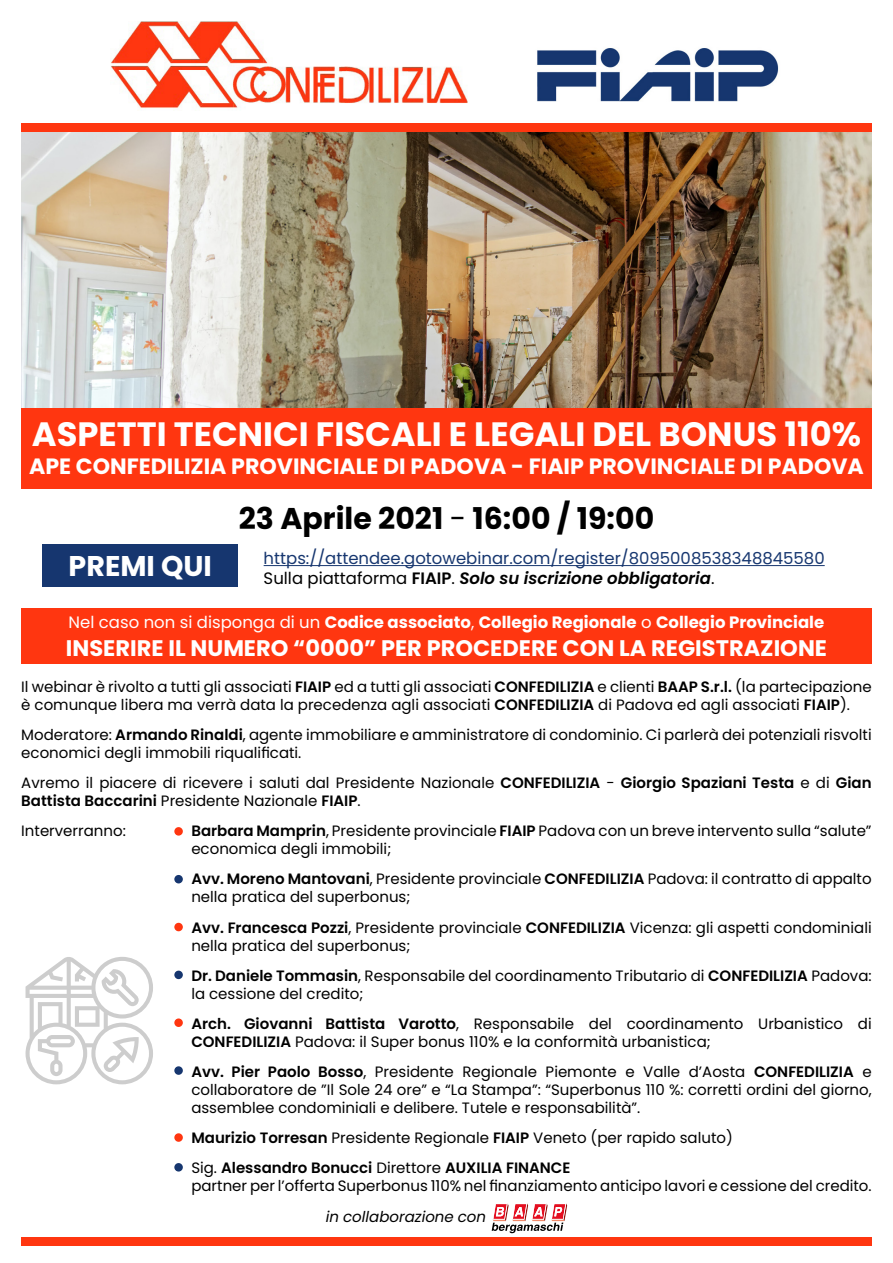
<style>
.page{position:relative;width:893px;height:1263px;background:#fff}
.page>*{position:absolute;margin:0;border:0;box-sizing:border-box;transform-origin:0 0}
.t1{font:700 33.75px "Poppins";color:#fff}
.t2{font:700 30px "Poppins";color:#000}
.t3{font:700 28.5px "Poppins";color:#fff}
.t4{font:700 22.5px "Poppins";color:#fff}
.t5{font:700 22.2px "Poppins";color:#fff}
.t6{font:700 16.5px "Poppins";color:#fff}
.t7{font:16.5px "Poppins";color:#16366f}
.t8{font:italic 600 16.5px "Poppins";color:#000}
.t9{font:15px/18px "Poppins";color:#000}
.t10{font:600 15px "Poppins";color:#000}
.t11{font:italic 15px "Poppins";color:#000}
.s1{font-weight:400}
.s2{font-weight:400;font-style:normal}
.s3{font-style:normal}
.s4{font-weight:600}
</style>
<div class="page">
<img style="left:21px;top:132px;width:851px;height:276px">
<div style="left:21px;top:408px;width:851px;height:81px;background:#ff3610"></div>
<div style="left:21px;top:608px;width:851px;height:55px;background:#ff3610"></div>
<div style="left:21px;top:123px;width:851px;height:9px;background:#ff3610"></div>
<div style="left:21px;top:1237px;width:851px;height:9px;background:#ff3610"></div>
<hr style="left:264px;top:565px;width:561px;height:1px;background:#16366f">
<div style="left:43px;top:544px;width:195px;height:43px;background:#16366f"></div>
<svg style="left:26px;top:957px;width:127px;height:127px"></svg>
<div style="left:174px;top:827px;width:9px;height:9px;background:#ff3610;border-radius:50%"></div>
<div style="left:174px;top:875px;width:9px;height:8px;background:#16366f;border-radius:50%"></div>
<div style="left:174px;top:923px;width:9px;height:8px;background:#ff3610;border-radius:50%"></div>
<div style="left:174px;top:971px;width:9px;height:8px;background:#16366f;border-radius:50%"></div>
<div style="left:174px;top:1018px;width:9px;height:9px;background:#ff3610;border-radius:50%"></div>
<div style="left:174px;top:1066px;width:9px;height:9px;background:#16366f;border-radius:50%"></div>
<div style="left:174px;top:1133px;width:9px;height:9px;background:#ff3610;border-radius:50%"></div>
<div style="left:174px;top:1163px;width:9px;height:8px;background:#16366f;border-radius:50%"></div>
<svg style="left:492px;top:1203px;width:75px;height:30px"></svg>
<img style="left:111px;top:21px;width:356px;height:87px">
<img style="left:537px;top:48px;width:242px;height:54px">
<p class="t1" style="left:32px;top:414px;width:831px">ASPETTI TECNICI FISCALI E LEGALI DEL BONUS 110%</p>
<p class="t5" style="left:29px;top:454px;width:836px">APE CONFEDILIZIA PROVINCIALE DI PADOVA - FIAIP PROVINCIALE DI PADOVA</p>
<p class="t3" style="left:69px;top:550px;width:145px">PREMI QUI</p>
<p class="t2" style="left:239px;top:501px;width:417px">23 Aprile 2021 <span class="s1">-</span> 16:00 / 19:00</p>
<p class="t7" style="left:264px;top:549px;width:563px">https://attendee.gotowebinar.com/register/8095008538348845580</p>
<p class="t8" style="left:264px;top:569px;width:452px"><span class="s2">Sulla piattaforma</span> <span class="s3">FIAIP</span><span class="s2">.</span> Solo su iscrizione obbligatoria<span class="s2">.</span></p>
<p class="t6" style="left:69px;top:612px;width:757px"><span class="s1">Nel caso non si disponga di un</span> Codice associato<span class="s1">,</span> Collegio Regionale <span class="s1">o</span> Collegio Provinciale</p>
<p class="t4" style="left:66px;top:635px;width:763px">INSERIRE IL NUMERO “0000” PER PROCEDERE CON LA REGISTRAZIONE</p>
<p class="t9" style="left:21px;top:678px;width:852px">Il webinar è rivolto a tutti gli associati <span class="s4">FIAIP</span> ed a tutti gli associati <span class="s4">CONFEDILIZIA</span> e clienti <span class="s4">BAAP S.r.l.</span> (la partecipazione è comunque libera ma verrà data la precedenza agli associati <span class="s4">CONFEDILIZIA</span> di Padova ed agli associati <span class="s4">FIAIP</span>).</p>
<p class="t9" style="left:21px;top:726px;width:852px">Moderatore: <span class="s4">Armando Rinaldi</span>, agente immobiliare e amministratore di condominio. Ci parlerà dei potenziali risvolti economici degli immobili riqualificati.</p>
<p class="t9" style="left:21px;top:774px;width:852px">Avremo il piacere di ricevere i saluti dal Presidente Nazionale <span class="s4">CONFEDILIZIA</span> - <span class="s4">Giorgio Spaziani Testa</span> e di <span class="s4">Gian<br>Battista Baccarini</span> Presidente Nazionale <span class="s4">FIAIP</span>.</p>
<p class="t9" style="left:21px;top:822px;width:106px">Interverranno:</p>
<p class="t9" style="left:191px;top:822px;width:682px"><span class="s4">Barbara Mamprin</span>, Presidente provinciale <span class="s4">FIAIP</span> Padova con un breve intervento sulla “salute” economica degli immobili;</p>
<p class="t9" style="left:191px;top:870px;width:682px"><span class="s4">Avv. Moreno Mantovani</span>, Presidente provinciale <span class="s4">CONFEDILIZIA</span> Padova: il contratto di appalto nella pratica del superbonus;</p>
<p class="t9" style="left:191px;top:918px;width:682px"><span class="s4">Avv. Francesca Pozzi</span>, Presidente provinciale <span class="s4">CONFEDILIZIA</span> Vicenza: gli aspetti condominiali nella pratica del superbonus;</p>
<p class="t9" style="left:191px;top:966px;width:682px"><span class="s4">Dr. Daniele Tommasin</span>, Responsabile del coordinamento Tributario di <span class="s4">CONFEDILIZIA</span> Padova: la cessione del credito;</p>
<p class="t9" style="left:191px;top:1014px;width:682px"><span class="s4">Arch. Giovanni Battista Varotto</span>, Responsabile del coordinamento Urbanistico di<br><span class="s4">CONFEDILIZIA</span> Padova: il Super bonus 110% e la conformità urbanistica;</p>
<p class="t9" style="left:191px;top:1062px;width:682px;text-align:justify"><span class="s4">Avv. Pier Paolo Bosso</span>, Presidente Regionale Piemonte e Valle d’Aosta <span class="s4">CONFEDILIZIA</span> e collaboratore de ”Il Sole 24 ore” e “La Stampa”: “Superbonus 110 %: corretti ordini del giorno, assemblee condominiali e delibere. Tutele e responsabilità”.</p>
<p class="t9" style="left:191px;top:1128px;width:543px"><span class="s4">Maurizio Torresan</span> Presidente Regionale <span class="s4">FIAIP</span> Veneto (per rapido saluto)</p>
<p class="t10" style="left:191px;top:1158px;width:381px"><span class="s1">Sig.</span> Alessandro Bonucci <span class="s1">Direttore</span> AUXILIA FINANCE</p>
<p class="t9" style="left:191px;top:1176px;width:682px">partner per l’offerta Superbonus 110% nel finanziamento anticipo lavori e cessione del credito.</p>
<p class="t11" style="left:326px;top:1208px;width:162px">in collaborazione con</p>
</div>
